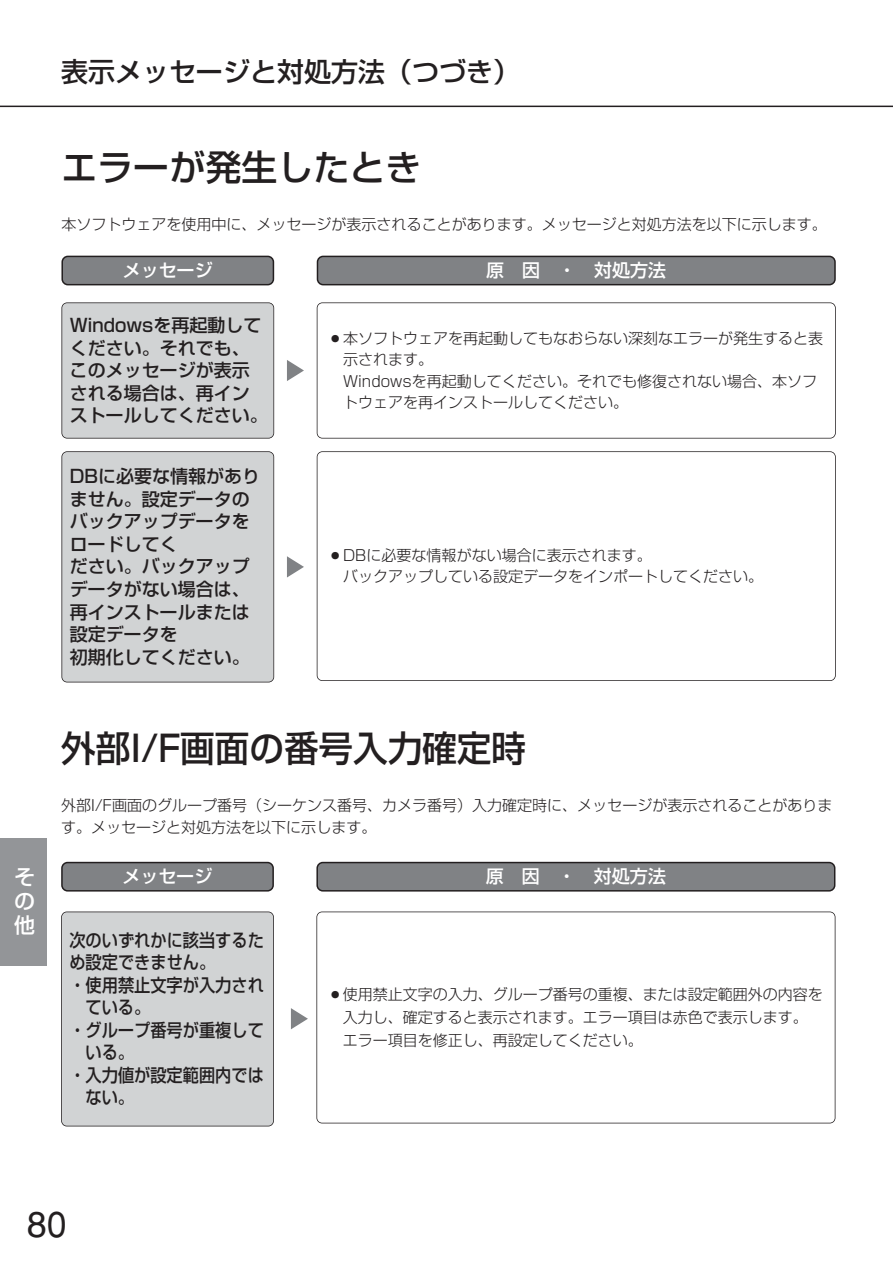
<style>
.page{position:relative;width:893px;height:1262px;background:#fff}
.page>*{position:absolute;margin:0;border:0;box-sizing:border-box;transform-origin:0 0}
.t1{font:500 36px "Shin Go";color:#231f20;scale:.96 1}
.t2{font:500 36px "Shin Go";color:#231f20}
.t3{font:36px "Helvetica";color:#231f20}
.t4{font:500 27px "Shin Go";color:#231f20}
.t5{font:500 21px/24px "Shin Go";color:#fff;text-align:justify}
.t6{font:500 18px/22.5px "Shin Go";color:#231f20}
.t7{font:500 18px "Shin Go";color:#231f20;scale:.9 1}
.t8{font:500 18px "Shin Go";color:#fff}
.t9{font:300 15px/21px "Shin Go";color:#231f20}
</style>
<div class="page">
<hr style="left:0;top:106px;width:892px;height:1px;background:#231f20">
<div style="left:0;top:838px;width:47px;height:127px;background:#939598"></div>
<svg style="left:61px;top:256px;width:213px;height:29px;background:#787a7c"></svg>
<svg style="left:317px;top:256px;width:518px;height:29px;background:#787a7d"></svg>
<div style="left:62px;top:303px;width:212px;height:135px;background:#d1d3d4;border-radius:5px"></div>
<div style="left:61px;top:302px;width:213px;height:136px;border:2px solid #231f20;border-radius:6px"></div>
<div style="left:62px;top:452px;width:212px;height:230px;background:#d1d3d4;border-radius:5px"></div>
<div style="left:61px;top:451px;width:213px;height:231px;border:2px solid #231f20;border-radius:6px"></div>
<div style="left:317px;top:302px;width:518px;height:136px;border:2px solid #231f20;border-radius:6px"></div>
<div style="left:317px;top:451px;width:518px;height:230px;border:2px solid #231f20;border-radius:6px"></div>
<svg style="left:287px;top:360px;width:17px;height:21px"></svg>
<svg style="left:287px;top:556px;width:17px;height:21px"></svg>
<svg style="left:61px;top:861px;width:213px;height:30px;background:#7b7c7f"></svg>
<svg style="left:316px;top:861px;width:519px;height:30px;background:#7c7d80"></svg>
<div style="left:62px;top:912px;width:211px;height:214px;background:#d1d3d4;border-radius:5px"></div>
<div style="left:61px;top:911px;width:213px;height:215px;border:2px solid #231f20;border-radius:6px"></div>
<div style="left:316px;top:911px;width:519px;height:212px;border:2px solid #231f20;border-radius:6px"></div>
<svg style="left:291px;top:1008px;width:17px;height:21px"></svg>
<h2 class="t4" style="left:61px;top:62px;width:461px">表示メッセージと対処方法（つづき）</h2>
<h1 class="t2" style="left:61px;top:153px;width:361px">エラーが発生したとき</h1>
<p class="t9" style="left:61px;top:216px;width:766px">本ソフトウェアを使用中に、メッセージが表示されることがあります。メッセージと対処方法を以下に示します。</p>
<p class="t8" style="left:123px;top:264px;width:91px">メッセージ</p>
<p class="t8" style="left:486px;top:264px;width:181px">原　因　・　対処方法</p>
<p class="t6" style="left:70px;top:316px;width:199px">Windowsを再起動してください。それでも、このメッセージが表示される場合は、再インストールしてください。</p>
<p class="t9" style="left:343px;top:330px;width:481px;text-indent:-15px">○本ソフトウェアを再起動してもなおらない深刻なエラーが発生すると表示されます。<br>Windowsを再起動してください。それでも修復されない場合、本ソフトウェアを再インストールしてください。</p>
<h3 class="t5" style="left:14px;top:868px;width:22px">その他</h3>
<p class="t6" style="left:70px;top:467px;width:192px">DBに必要な情報がありません。設定データのバックアップデータをロードしてく<br>ださい。バックアップデータがない場合は、再インストールまたは設定データを<br>初期化してください。</p>
<p class="t9" style="left:343px;top:547px;width:421px;text-indent:-15px">○DBに必要な情報がない場合に表示されます。<br>バックアップしている設定データをインポートしてください。</p>
<h1 class="t1" style="left:61px;top:734px;width:486px">外部I/F画面の番号入力確定時</h1>
<p class="t9" style="left:61px;top:796px;width:772px;line-height:22.5px">外部I/F画面のグループ番号（シーケンス番号、カメラ番号）入力確定時に、メッセージが表示されることがあります。メッセージと対処方法を以下に示します。</p>
<p class="t8" style="left:122px;top:870px;width:91px">メッセージ</p>
<p class="t8" style="left:486px;top:870px;width:181px">原　因　・　対処方法</p>
<p class="t7" style="left:69px;top:933px;width:218px">次のいずれかに該当するた</p>
<p class="t7" style="left:69px;top:955px;width:164px">め設定できません。</p>
<p class="t7" style="left:69px;top:978px;width:217px">・使用禁止文字が入力され</p>
<p class="t7" style="left:86px;top:1000px;width:74px">ている。</p>
<p class="t7" style="left:69px;top:1023px;width:217px">・グループ番号が重複して</p>
<p class="t7" style="left:86px;top:1045px;width:56px">いる。</p>
<p class="t7" style="left:69px;top:1068px;width:217px">・入力値が設定範囲内では</p>
<p class="t7" style="left:86px;top:1090px;width:56px">ない。</p>
<p class="t9" style="left:343px;top:985px;width:481px;line-height:22.5px;text-indent:-15px">○使用禁止文字の入力、グループ番号の重複、または設定範囲外の内容を入力し、確定すると表示されます。エラー項目は赤色で表示します。エラー項目を修正し、再設定してください。</p>
<h1 class="t3" style="left:27px;top:1211px;width:42px">80</h1>
</div>
